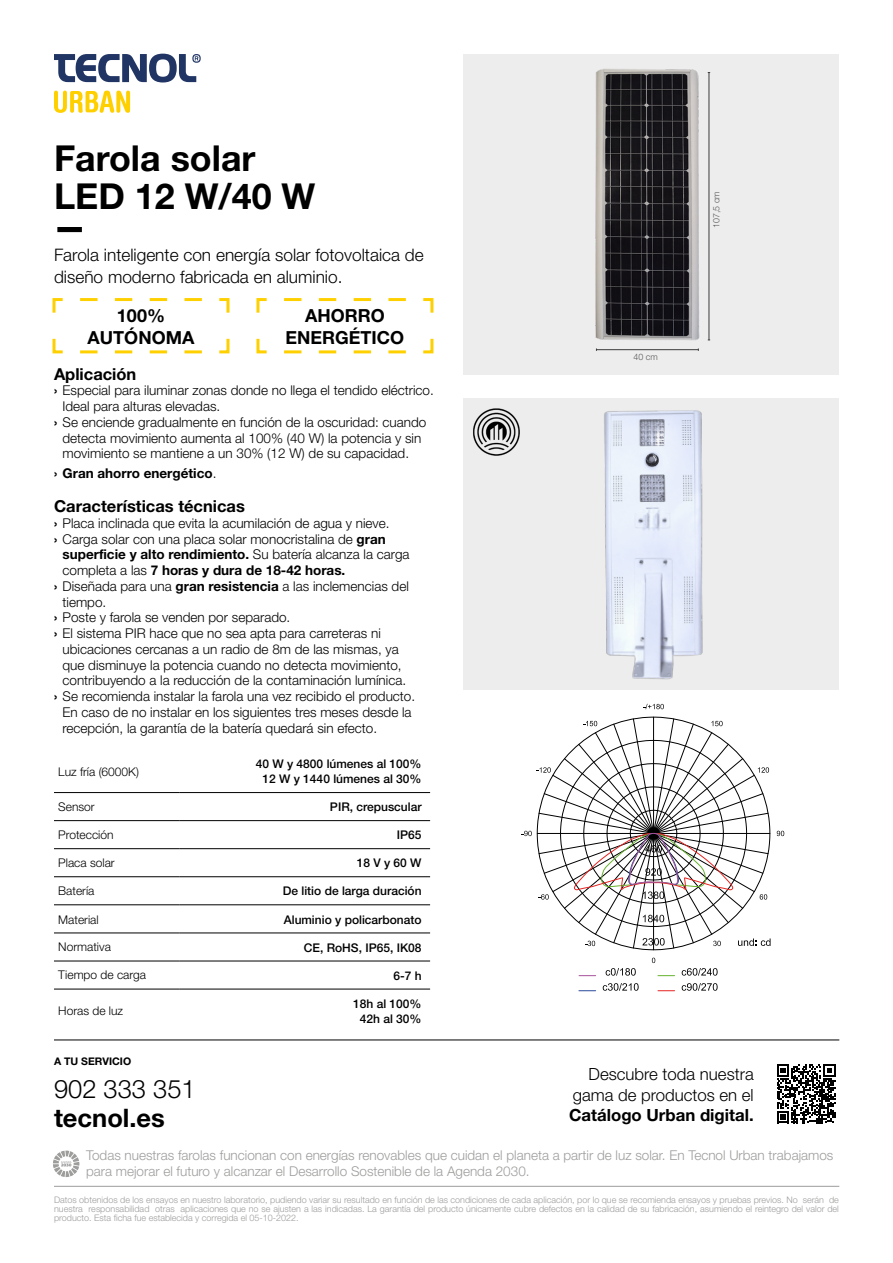
<style>
.page{position:relative;width:893px;height:1263px;background:#fff}
.page>*{position:absolute;margin:0;border:0;box-sizing:border-box;transform-origin:0 0}
.t1{font:700 35.85px/37.5px "Helvetica Neue";color:#000}
.t2{font:300 25.5px "Helvetica Neue";color:#000}
.t3{font:700 25.5px "Helvetica Neue";color:#000}
.t4{font:700 18px/21.6px "Helvetica Neue";color:#000;text-align:center}
.t5{font:300 17.25px/22.2px "Helvetica Neue";color:#000}
.t6{font:300 16.8px/20.1px "Helvetica Neue";color:#000;text-align:right}
.t7{font:700 16.8px "Helvetica Neue";color:#000}
.t8{font:700 16.5px "Helvetica Neue";color:#000}
.t9{font:300 13.5px "Helvetica Neue";color:#000}
.t10{font:300 13.5px/16.2px "Helvetica Neue";color:#9d9d9c}
.t11{font:700 13.5px "Helvetica Neue";color:#000}
.t12{font:500 12px/15px "Helvetica Neue";color:#000;text-align:center}
.t13{font:300 12px "Helvetica Neue";color:#000}
.t14{font:700 10.5px "Helvetica Neue LT Pro";color:#000}
.t15{font:300 9px/9px "Helvetica Neue";color:#9d9d9c;text-align:justify}
.t16{font:300 8.85px "Helvetica Neue";color:#575756}
.s1{font-weight:700}
.s2{font-weight:300}
</style>
<div class="page">
<div style="left:57px;top:227px;width:25px;height:5px;background:#000"></div>
<div style="left:463px;top:399px;width:376px;height:291px;background:#ededed"></div>
<img style="left:604px;top:410px;width:99px;height:270px">
<hr style="left:54px;top:1040px;width:785px;height:1px;background:#000">
<hr style="left:54px;top:1186px;width:785px;height:1px;background:#9d9d9c">
<svg style="left:777px;top:1064px;width:59px;height:59px"></svg>
<svg style="left:53px;top:1150px;width:26px;height:27px"></svg>
<img style="left:473px;top:408px;width:47px;height:48px">
<hr style="left:54px;top:792px;width:125px;height:1px;background:#000">
<hr style="left:179px;top:792px;width:251px;height:1px;background:#000">
<hr style="left:54px;top:820px;width:125px;height:1px;background:#000">
<hr style="left:179px;top:820px;width:251px;height:1px;background:#000">
<hr style="left:54px;top:848px;width:125px;height:1px;background:#000">
<hr style="left:179px;top:848px;width:251px;height:1px;background:#000">
<hr style="left:54px;top:876px;width:125px;height:1px;background:#000">
<hr style="left:179px;top:876px;width:251px;height:1px;background:#000">
<hr style="left:54px;top:904px;width:125px;height:1px;background:#000">
<hr style="left:179px;top:904px;width:251px;height:1px;background:#000">
<hr style="left:54px;top:933px;width:125px;height:1px;background:#000">
<hr style="left:179px;top:933px;width:251px;height:1px;background:#000">
<hr style="left:54px;top:961px;width:125px;height:1px;background:#000">
<hr style="left:179px;top:961px;width:251px;height:1px;background:#000">
<hr style="left:54px;top:989px;width:125px;height:1px;background:#000">
<hr style="left:179px;top:989px;width:251px;height:1px;background:#000">
<div style="left:463px;top:54px;width:376px;height:321px;background:#ededed"></div>
<img style="left:595px;top:69px;width:116px;height:282px">
<hr style="left:709px;top:73px;width:1px;height:267px;background:#3c3c3b">
<hr style="left:596px;top:349px;width:102px;height:1px;background:#3c3c3b">
<svg style="left:537px;top:716px;width:233px;height:234px"></svg>
<svg style="left:522px;top:831px;width:10px;height:5px"></svg>
<svg style="left:536px;top:767px;width:15px;height:6px"></svg>
<svg style="left:583px;top:721px;width:14px;height:5px"></svg>
<svg style="left:643px;top:704px;width:21px;height:6px"></svg>
<svg style="left:711px;top:721px;width:12px;height:5px"></svg>
<svg style="left:758px;top:767px;width:11px;height:6px"></svg>
<svg style="left:776px;top:831px;width:8px;height:5px"></svg>
<svg style="left:759px;top:894px;width:8px;height:6px"></svg>
<svg style="left:713px;top:941px;width:8px;height:5px"></svg>
<svg style="left:652px;top:958px;width:3px;height:5px"></svg>
<svg style="left:585px;top:941px;width:10px;height:5px"></svg>
<svg style="left:539px;top:894px;width:10px;height:6px"></svg>
<svg style="left:642px;top:938px;width:23px;height:9px"></svg>
<svg style="left:579px;top:975px;width:17px;height:1px"></svg>
<svg style="left:658px;top:975px;width:17px;height:1px"></svg>
<svg style="left:579px;top:990px;width:17px;height:1px"></svg>
<svg style="left:658px;top:990px;width:17px;height:1px"></svg>
<svg style="left:605px;top:968px;width:31px;height:8px"></svg>
<svg style="left:681px;top:968px;width:37px;height:8px"></svg>
<svg style="left:681px;top:983px;width:37px;height:8px"></svg>
<svg style="left:602px;top:983px;width:37px;height:8px"></svg>
<svg style="left:738px;top:938px;width:32px;height:9px"></svg>
<svg style="left:560px;top:740px;width:187px;height:187px"></svg>
<svg style="left:52px;top:298px;width:178px;height:56px"></svg>
<svg style="left:256px;top:298px;width:178px;height:56px"></svg>
<svg style="left:54px;top:54px;width:147px;height:28px"></svg>
<svg style="left:54px;top:91px;width:76px;height:22px"></svg>
<h1 class="t1" style="left:54px;top:139px;width:263px">Farola solar<br>LED 12 W/40 W</h1>
<p class="t5" style="left:54px;top:243px;width:371px">Farola inteligente con energía solar fotovoltaica de diseño moderno fabricada en aluminio.</p>
<h3 class="t4" style="left:88px;top:304px;width:108px">100%<br>AUTÓNOMA</h3>
<h3 class="t4" style="left:286px;top:304px;width:120px">AHORRO<br>ENERGÉTICO</h3>
<p class="t8" style="left:54px;top:363px;width:84px">Aplicación</p>
<p class="t9" style="left:54px;top:382px;width:381px"><span class="s1">›</span> Especial para iluminar zonas donde no llega el tendido eléctrico.</p>
<p class="t9" style="left:63px;top:398px;width:159px">Ideal para alturas elevadas.</p>
<p class="t9" style="left:54px;top:414px;width:374px"><span class="s1">›</span> Se enciende gradualmente en función de la oscuridad: cuando</p>
<p class="t9" style="left:63px;top:429px;width:360px">detecta movimiento aumenta al 100% (40 W) la potencia y sin</p>
<p class="t9" style="left:63px;top:445px;width:348px">movimiento se mantiene a un 30% (12 W) de su capacidad.</p>
<p class="t11" style="left:54px;top:465px;width:164px">› Gran ahorro energético<span class="s2">.</span></p>
<p class="t8" style="left:54px;top:496px;width:192px">Características técnicas</p>
<p class="t9" style="left:54px;top:515px;width:337px"><span class="s1">›</span> Placa inclinada que evita la acumilación de agua y nieve.</p>
<p class="t9" style="left:54px;top:530px;width:333px"><span class="s1">›</span> Carga solar con una placa solar monocristalina de <span class="s1">gran</span></p>
<p class="t11" style="left:63px;top:546px;width:349px">superficie y alto rendimiento. <span class="s2">Su batería alcanza la carga</span></p>
<p class="t11" style="left:63px;top:562px;width:284px"><span class="s2">completa a las</span> 7 horas y dura de 18-42 horas.</p>
<p class="t9" style="left:54px;top:578px;width:356px"><span class="s1">›</span> Diseñada para una <span class="s1">gran resistencia</span> a las inclemencias del</p>
<p class="t9" style="left:63px;top:593px;width:45px">tiempo.</p>
<p class="t9" style="left:54px;top:609px;width:238px"><span class="s1">›</span> Poste y farola se venden por separado.</p>
<p class="t9" style="left:54px;top:625px;width:328px"><span class="s1">›</span> El sistema PIR hace que no sea apta para carreteras ni</p>
<p class="t9" style="left:63px;top:641px;width:338px">ubicaciones cercanas a un radio de 8m de las mismas, ya</p>
<p class="t9" style="left:63px;top:656px;width:341px">que disminuye la potencia cuando no detecta movimiento,</p>
<p class="t9" style="left:63px;top:672px;width:345px">contribuyendo a la reducción de la contaminación lumínica.</p>
<p class="t9" style="left:54px;top:688px;width:363px"><span class="s1">›</span> Se recomienda instalar la farola una vez recibido el producto.</p>
<p class="t9" style="left:63px;top:704px;width:351px">En caso de no instalar en los siguientes tres meses desde la</p>
<p class="t9" style="left:63px;top:719px;width:316px">recepción, la garantía de la batería quedará sin efecto.</p>
<p class="t13" style="left:58px;top:764px;width:82px">Luz fría (6000K)</p>
<p class="t12" style="left:256px;top:756px;width:167px">40 W y 4800 lúmenes al 100%<br>12 W y 1440 lúmenes al 30%</p>
<p class="t13" style="left:58px;top:799px;width:38px">Sensor</p>
<p class="t12" style="left:330px;top:799px;width:93px">PIR, crepuscular</p>
<p class="t13" style="left:58px;top:827px;width:57px">Protección</p>
<p class="t12" style="left:397px;top:827px;width:26px">IP65</p>
<p class="t13" style="left:58px;top:855px;width:58px">Placa solar</p>
<p class="t12" style="left:357px;top:855px;width:66px">18 V y 60 W</p>
<p class="t13" style="left:58px;top:883px;width:38px">Batería</p>
<p class="t12" style="left:283px;top:883px;width:140px">De litio de larga duración</p>
<p class="t13" style="left:58px;top:912px;width:42px">Material</p>
<p class="t12" style="left:284px;top:912px;width:139px">Aluminio y policarbonato</p>
<p class="t13" style="left:58px;top:939px;width:54px">Normativa</p>
<p class="t12" style="left:304px;top:940px;width:119px">CE, RoHS, IP65, IK08</p>
<p class="t13" style="left:58px;top:967px;width:89px">Tiempo de carga</p>
<p class="t12" style="left:393px;top:968px;width:30px">6-7 h</p>
<p class="t13" style="left:58px;top:1003px;width:66px">Horas de luz</p>
<p class="t12" style="left:353px;top:996px;width:70px">18h al 100%<br>42h al 30%</p>
<p class="t14" style="left:54px;top:1055px;width:79px">A TU SERVICIO</p>
<h2 class="t2" style="left:54px;top:1073px;width:143px">902 333 351</h2>
<h2 class="t3" style="left:54px;top:1102px;width:112px">tecnol.es</h2>
<p class="t16" style="left:634px;top:351px;width:26px">40 cm</p>
<p class="t16" style="left:711px;top:228px;width:38px;rotate:-90deg">107,5 cm</p>
<p class="t6" style="left:573px;top:1064px;width:182px">Descubre toda nuestra gama de productos en el</p>
<p class="t7" style="left:569px;top:1104px;width:186px">Catálogo Urban digital.</p>
<p class="t10" style="left:86px;top:1147px;width:749px">Todas nuestras farolas funcionan con energías renovables que cuidan el planeta a partir de luz solar. En Tecnol Urban trabajamos para mejorar el futuro y alcanzar el Desarrollo Sostenible de la Agenda 2030.</p>
<p class="t15" style="left:54px;top:1195px;width:786px">Datos obtenidos de los ensayos en nuestro laboratorio, pudiendo variar su resultado en función de las condiciones de cada aplicación, por lo que se recomienda ensayos y pruebas previos. No serán de nuestra responsabilidad otras aplicaciones que no se ajusten a las indicadas. La garantía del producto únicamente cubre defectos en la calidad de su fabricación, asumiendo el reintegro del valor del producto. Esta ficha fue establecida y corregida el 05-10-2022.</p>
</div>
